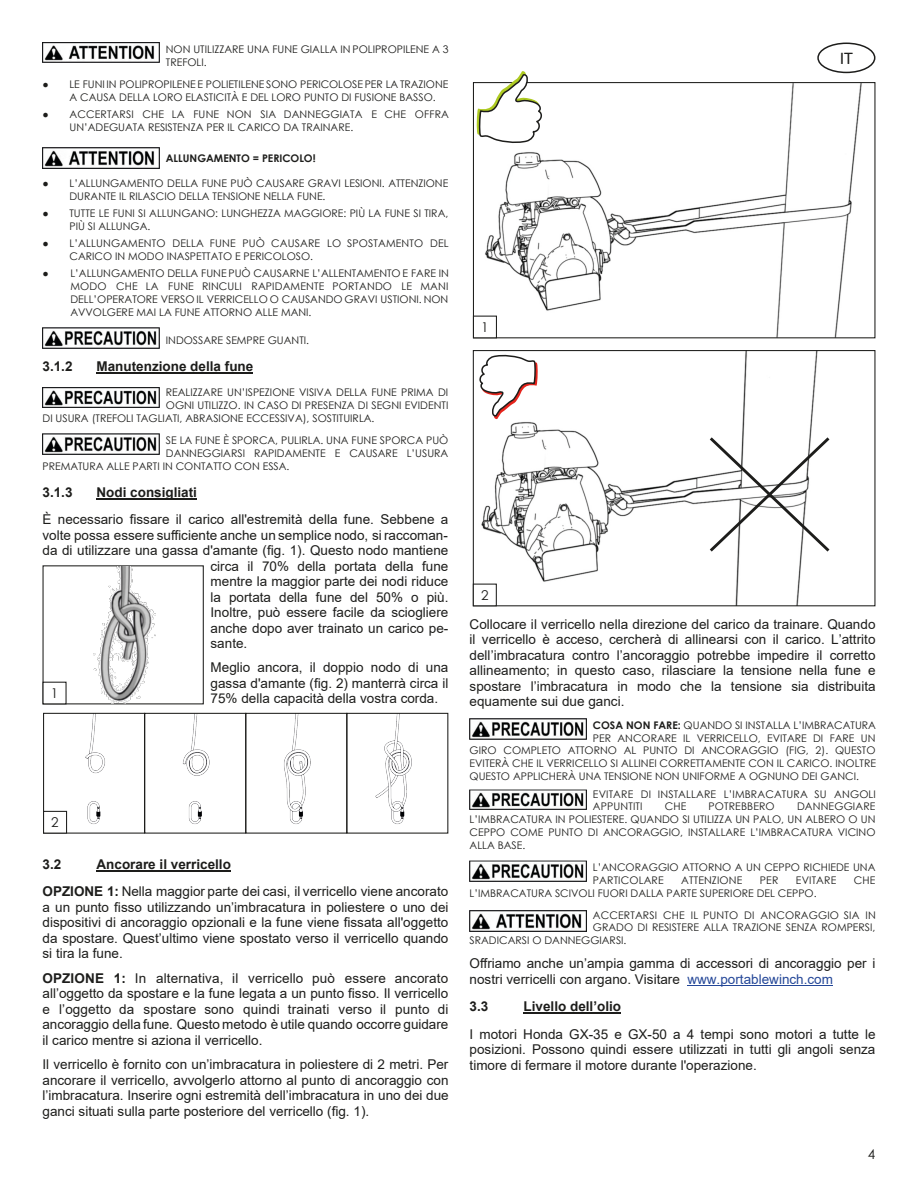
<style>
.page{position:relative;width:918px;height:1188px;background:#fff}
.page>*{position:absolute;margin:0;border:0;box-sizing:border-box;transform-origin:0 0}
.t1{font:18px "Calibri";color:#1d1d1b}
.t2{font:13.5px/15.5px "Arial";color:#1d1d1b;text-align:justify}
.t3{font:700 13.5px "Arial";color:#1d1d1b}
.t4{font:13.5px "Century Gothic";color:#1d1d1b}
.t5{font:10.5px/12.9px "Century Gothic";color:#1d1d1b}
.t6{font:700 10.5px "Century Gothic";color:#1d1d1b}
.s1{font-family:"Times New Roman";font-weight:700}
.s2{font-family:"Times New Roman"}
.s3{font-weight:700}
.s4{color:#244798}
</style>
<div class="page">
<div style="left:817px;top:43px;width:58px;height:30px;background:#fff;border:2px solid #1d1d1b;border-radius:50%"></div>
<hr style="left:97px;top:372px;width:156px;height:2px;background:#1d1d1b">
<hr style="left:97px;top:498px;width:100px;height:1px;background:#1d1d1b">
<hr style="left:97px;top:870px;width:134px;height:2px;background:#1d1d1b">
<hr style="left:687px;top:985px;width:146px;height:1px;background:#244798">
<hr style="left:524px;top:1013px;width:97px;height:1px;background:#1d1d1b">
<img style="left:42px;top:148px;width:117px;height:20px">
<img style="left:42px;top:328px;width:117px;height:21px">
<img style="left:42px;top:387px;width:117px;height:21px">
<img style="left:42px;top:433px;width:117px;height:21px">
<img style="left:469px;top:718px;width:117px;height:21px">
<img style="left:469px;top:789px;width:117px;height:21px">
<img style="left:469px;top:860px;width:117px;height:21px">
<img style="left:469px;top:911px;width:117px;height:20px">
<img style="left:42px;top:42px;width:117px;height:21px">
<svg style="left:472px;top:82px;width:404px;height:257px"></svg>
<div style="left:473px;top:316px;width:24px;height:22px;background:#fff;border:1px solid #1d1d1b"></div>
<svg style="left:476px;top:71px;width:68px;height:75px"></svg>
<img style="left:45px;top:715px;width:367px;height:117px">
<div style="left:43px;top:713px;width:102px;height:121px;border:1px solid #1d1d1b"></div>
<div style="left:144px;top:713px;width:102px;height:121px;border:1px solid #1d1d1b"></div>
<div style="left:245px;top:713px;width:102px;height:121px;border:1px solid #1d1d1b"></div>
<div style="left:346px;top:713px;width:102px;height:121px;border:1px solid #1d1d1b"></div>
<div style="left:43px;top:811px;width:24px;height:23px;background:#fff;border:1px solid #1d1d1b"></div>
<div style="left:43px;top:565px;width:161px;height:139px;background:#fff;border:1px solid #1d1d1b"></div>
<img style="left:93px;top:566px;width:62px;height:138px">
<div style="left:43px;top:682px;width:24px;height:22px;background:#fff"></div>
<img style="left:475px;top:352px;width:343px;height:252px">
<div style="left:473px;top:350px;width:402px;height:256px;border:1px solid #1d1d1b"></div>
<svg style="left:707px;top:434px;width:123px;height:121px"></svg>
<div style="left:473px;top:584px;width:24px;height:22px;background:#fff;border:1px solid #1d1d1b"></div>
<svg style="left:478px;top:352px;width:60px;height:68px"></svg>
<p class="t5" style="left:166px;top:44px;width:284px">NON UTILIZZARE UNA FUNE GIALLA IN POLIPROPILENE A 3<br>TREFOLI.</p>
<p class="t5" style="left:70px;top:78px;width:380px;text-indent:-27px"><span class="s1">●</span> LE FUNI IN POLIPROPILENE E POLIETILENE SONO PERICOLOSE PER LA TRAZIONE<br>A CAUSA DELLA LORO ELASTICITÀ E DEL LORO PUNTO DI FUSIONE BASSO.</p>
<p class="t5" style="left:70px;top:109px;width:381px;text-indent:-27px"><span class="s2">●</span> ACCERTARSI CHE LA FUNE NON SIA DANNEGGIATA E CHE OFFRA<br>UN’ADEGUATA RESISTENZA PER IL CARICO DA TRAINARE.</p>
<p class="t6" style="left:166px;top:154px;width:151px">ALLUNGAMENTO = PERICOLO!</p>
<p class="t5" style="left:70px;top:177px;width:380px;text-indent:-27px"><span class="s2">●</span> L’ALLUNGAMENTO DELLA FUNE PUÒ CAUSARE GRAVI LESIONI. ATTENZIONE<br>DURANTE IL RILASCIO DELLA TENSIONE NELLA FUNE.</p>
<p class="t5" style="left:70px;top:208px;width:380px;text-indent:-27px"><span class="s2">●</span> TUTTE LE FUNI SI ALLUNGANO: LUNGHEZZA MAGGIORE: PIÙ LA FUNE SI TIRA,<br>PIÙ SI ALLUNGA.</p>
<p class="t5" style="left:70px;top:238px;width:381px;text-indent:-27px"><span class="s2">●</span> L’ALLUNGAMENTO DELLA FUNE PUÒ CAUSARE LO SPOSTAMENTO DEL<br>CARICO IN MODO INASPETTATO E PERICOLOSO.</p>
<p class="t5" style="left:70px;top:268px;width:380px;text-align:justify;text-indent:-28px"><span class="s1">●</span> L’ALLUNGAMENTO DELLA FUNE PUÒ CAUSARNE L’ALLENTAMENTO E FARE IN MODO CHE LA FUNE RINCULI RAPIDAMENTE PORTANDO LE MANI DELL’OPERATORE VERSO IL VERRICELLO O CAUSANDO GRAVI USTIONI. NON AVVOLGERE MAI LA FUNE ATTORNO ALLE MANI.</p>
<p class="t5" style="left:166px;top:335px;width:145px">INDOSSARE SEMPRE GUANTI.</p>
<p class="t3" style="left:43px;top:361px;width:32px">3.1.2</p>
<p class="t3" style="left:97px;top:361px;width:158px">Manutenzione della fune</p>
<p class="t5" style="left:166px;top:387px;width:284px">REALIZZARE UN’ISPEZIONE VISIVA DELLA FUNE PRIMA DI</p>
<p class="t5" style="left:166px;top:400px;width:284px">OGNI UTILIZZO. IN CASO DI PRESENZA DI SEGNI EVIDENTI</p>
<p class="t5" style="left:43px;top:413px;width:334px">DI USURA (TREFOLI TAGLIATI, ABRASIONE ECCESSIVA), SOSTITUIRLA.</p>
<p class="t5" style="left:166px;top:435px;width:284px">SE LA FUNE È SPORCA, PULIRLA. UNA FUNE SPORCA PUÒ</p>
<p class="t5" style="left:166px;top:448px;width:284px">DANNEGGIARSI RAPIDAMENTE E CAUSARE L’USURA</p>
<p class="t5" style="left:43px;top:460px;width:249px">PREMATURA ALLE PARTI IN CONTATTO CON ESSA.</p>
<p class="t3" style="left:43px;top:487px;width:32px">3.1.3</p>
<p class="t3" style="left:97px;top:487px;width:102px">Nodi consigliati</p>
<p class="t2" style="left:43px;top:513px;width:407px">È necessario fissare il carico all'estremità della fune. Sebbene a</p>
<p class="t2" style="left:43px;top:528px;width:407px">volte possa essere sufficiente anche un semplice nodo, si raccoman-</p>
<p class="t2" style="left:43px;top:544px;width:407px">da di utilizzare una gassa d'amante (fig. 1). Questo nodo mantiene</p>
<p class="t2" style="left:211px;top:559px;width:239px">circa il 70% della portata della fune</p>
<p class="t2" style="left:211px;top:575px;width:239px">mentre la maggior parte dei nodi riduce</p>
<p class="t2" style="left:211px;top:590px;width:239px">la portata della fune del 50% o più.</p>
<p class="t2" style="left:211px;top:606px;width:239px">Inoltre, può essere facile da sciogliere</p>
<p class="t2" style="left:211px;top:621px;width:239px">anche dopo aver trainato un carico pe-</p>
<p class="t2" style="left:211px;top:637px;width:38px">sante.</p>
<p class="t2" style="left:211px;top:661px;width:239px">Meglio ancora, il doppio nodo di una gassa d'amante (fig. 2) manterrà circa il 75% della capacità della vostra corda.</p>
<p class="t4" style="left:51px;top:688px;width:9px">1</p>
<p class="t4" style="left:51px;top:817px;width:9px">2</p>
<p class="t3" style="left:43px;top:859px;width:20px">3.2</p>
<p class="t2" style="left:43px;top:852px;width:407px;line-height:27.5px;text-indent:54px"><span class="s3">Ancorare il verricello<br>OPZIONE 1:</span> Nella maggior parte dei casi, il verricello viene ancorato</p>
<p class="t2" style="left:43px;top:901px;width:408px">a un punto fisso utilizzando un’imbracatura in poliestere o uno dei dispositivi di ancoraggio opzionali e la fune viene fissata all'oggetto da spostare. Quest’ultimo viene spostato verso il verricello quando si tira la fune.</p>
<p class="t2" style="left:43px;top:972px;width:407px"><span class="s3">OPZIONE 1:</span> In alternativa, il verricello può essere ancorato all’oggetto da spostare e la fune legata a un punto fisso. Il verricello e l’oggetto da spostare sono quindi trainati verso il punto di ancoraggio della fune. Questo metodo è utile quando occorre guidare il carico mentre si aziona il verricello.</p>
<p class="t2" style="left:43px;top:1058px;width:408px">Il verricello è fornito con un’imbracatura in poliestere di 2 metri. Per ancorare il verricello, avvolgerlo attorno al punto di ancoraggio con l’imbracatura. Inserire ogni estremità dell’imbracatura in uno dei due ganci situati sulla parte posteriore del verricello (fig. 1).</p>
<p class="t4" style="left:481px;top:322px;width:9px">1</p>
<p class="t4" style="left:481px;top:590px;width:9px">2</p>
<h1 class="t1" style="left:840px;top:51px;width:15px">IT</h1>
<p class="t2" style="left:470px;top:618px;width:408px">Collocare il verricello nella direzione del carico da trainare. Quando il verricello è acceso, cercherà di allinearsi con il carico. L’attrito dell’imbracatura contro l’ancoraggio potrebbe impedire il corretto allineamento; in questo caso, rilasciare la tensione nella fune e spostare l’imbracatura in modo che la tensione sia distribuita equamente sui due ganci.</p>
<p class="t5" style="left:593px;top:720px;width:285px"><span class="s3">COSA NON FARE:</span> QUANDO SI INSTALLA L’IMBRACATURA</p>
<p class="t5" style="left:593px;top:732px;width:284px">PER ANCORARE IL VERRICELLO, EVITARE DI FARE UN</p>
<p class="t5" style="left:470px;top:745px;width:407px">GIRO COMPLETO ATTORNO AL PUNTO DI ANCORAGGIO (FIG, 2). QUESTO</p>
<p class="t5" style="left:470px;top:758px;width:408px">EVITERÀ CHE IL VERRICELLO SI ALLINEI CORRETTAMENTE CON IL CARICO. INOLTRE</p>
<p class="t5" style="left:470px;top:771px;width:391px">QUESTO APPLICHERÀ UNA TENSIONE NON UNIFORME A OGNUNO DEI GANCI.</p>
<p class="t5" style="left:593px;top:788px;width:284px">EVITARE DI INSTALLARE L’IMBRACATURA SU ANGOLI<br>APPUNTITI</p>
<p class="t5" style="left:470px;top:801px;width:407px;text-align:justify;text-indent:327px">DANNEGGIARE L’IMBRACATURA IN POLIESTERE. QUANDO SI UTILIZZA UN PALO, UN ALBERO O UN CEPPO COME PUNTO DI ANCORAGGIO, INSTALLARE L’IMBRACATURA VICINO ALLA BASE.</p>
<p class="t5" style="left:593px;top:862px;width:284px">L’ANCORAGGIO ATTORNO A UN CEPPO RICHIEDE UNA<br>PARTICOLARE</p>
<p class="t5" style="left:665px;top:801px;width:23px">CHE</p>
<p class="t5" style="left:709px;top:801px;width:68px">POTREBBERO</p>
<p class="t5" style="left:681px;top:875px;width:63px">ATTENZIONE</p>
<p class="t5" style="left:760px;top:875px;width:20px">PER</p>
<p class="t5" style="left:796px;top:875px;width:42px">EVITARE</p>
<p class="t5" style="left:854px;top:875px;width:23px">CHE</p>
<p class="t5" style="left:593px;top:883px;width:284px;line-height:21.9px;text-indent:-123px">L’IMBRACATURA SCIVOLI FUORI DALLA PARTE SUPERIORE DEL CEPPO.<br>ACCERTARSI CHE IL PUNTO DI ANCORAGGIO SIA IN</p>
<p class="t5" style="left:470px;top:922px;width:407px;text-indent:123px">GRADO DI RESISTERE ALLA TRAZIONE SENZA ROMPERSI,<br>SRADICARSI O DANNEGGIARSI.</p>
<p class="t2" style="left:470px;top:957px;width:407px">Offriamo anche un’ampia gamma di accessori di ancoraggio per i nostri verricelli con argano. Visitare <span class="s4">www.portablewinch.com</span></p>
<p class="t3" style="left:470px;top:1001px;width:20px">3.3</p>
<p class="t3" style="left:524px;top:1001px;width:99px">Livello dell’olio</p>
<p class="t2" style="left:470px;top:1027px;width:408px">I motori Honda GX-35 e GX-50 a 4 tempi sono motori a tutte le posizioni. Possono quindi essere utilizzati in tutti gli angoli senza timore di fermare il motore durante l'operazione.</p>
<p class="t4" style="left:868px;top:1149px;width:9px">4</p>
</div>
